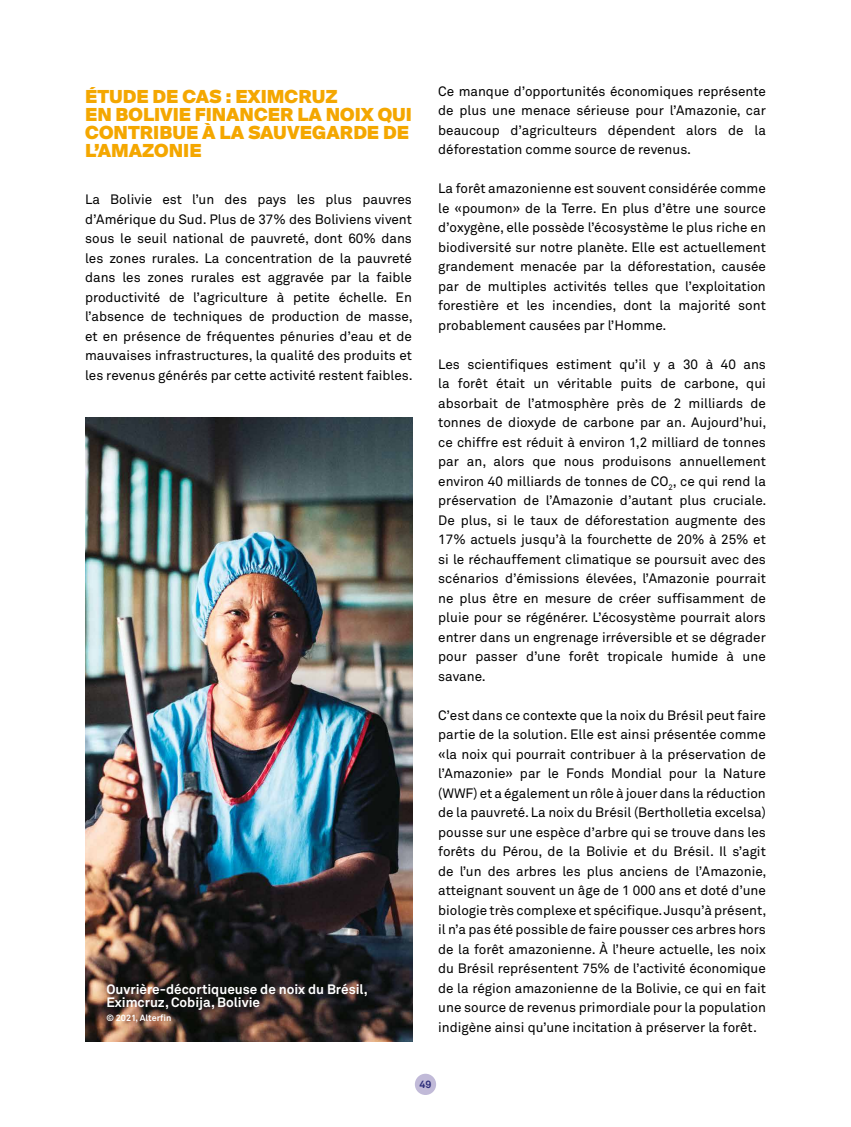
<style>
.page{position:relative;width:851px;height:1127px;background:#fff}
.page>*{position:absolute;margin:0;border:0;box-sizing:border-box;transform-origin:0 0}
.t1{font:900 18px/18px "Suisse Intl";color:#f4a700}
.t2{font:13.5px/19.5px "Akkurat Pro";color:#000;text-align:justify}
.t3{font:700 13.5px/13.5px "Akkurat Pro";color:#fff}
.t4{font:700 10.5px "Akkurat Pro";color:#2d2d7a}
.t5{font:700 9px "Akkurat Pro";color:#fff}
</style>
<div class="page">
<div style="left:415px;top:1074px;width:21px;height:21px;background:#c1bad8;border-radius:50%"></div>
<img style="left:85px;top:418px;width:327px;height:624px">
<h1 class="t1" style="left:85px;top:88px;width:328px">ÉTUDE DE CAS : EXIMCRUZ<br>EN BOLIVIE FINANCER LA NOIX QUI<br>CONTRIBUE À LA SAUVEGARDE DE<br>L’AMAZONIE</h1>
<p class="t2" style="left:85px;top:190px;width:329px">La Bolivie est l’un des pays les plus pauvres d’Amérique du Sud. Plus de 37% des Boliviens vivent sous le seuil national de pauvreté, dont 60% dans les zones rurales. La concentration de la pauvreté dans les zones rurales est aggravée par la faible productivité de l’agriculture à petite échelle. En l’absence de techniques de production de masse, et en présence de fréquentes pénuries d’eau et de mauvaises infrastructures, la qualité des produits et les revenus générés par cette activité restent faibles.</p>
<p class="t3" style="left:106px;top:982px;width:263px">Ouvrière-décortiqueuse de noix du Brésil,<br>Eximcruz, Cobija, Bolivie</p>
<p class="t5" style="left:106px;top:1012px;width:67px">© 2021, Alterfin</p>
<p class="t2" style="left:438px;top:81px;width:329px">Ce manque d’opportunités économiques représente de plus une menace sérieuse pour l’Amazonie, car beaucoup d’agriculteurs dépendent alors de la déforestation comme source de revenus.</p>
<p class="t2" style="left:438px;top:179px;width:329px">La forêt amazonienne est souvent considérée comme le «poumon» de la Terre. En plus d’être une source d’oxygène, elle possède l’écosystème le plus riche en biodiversité sur notre planète. Elle est actuellement grandement menacée par la déforestation, causée par de multiples activités telles que l’exploitation forestière et les incendies, dont la majorité sont probablement causées par l’Homme.</p>
<p class="t2" style="left:438px;top:354px;width:330px">Les scientifiques estiment qu’il y a 30 à 40 ans la forêt était un véritable puits de carbone, qui absorbait de l’atmosphère près de 2 milliards de tonnes de dioxyde de carbone par an. Aujourd’hui, ce chiffre est réduit à environ 1,2 milliard de tonnes par an, alors que nous produisons annuellement environ 40 milliards de tonnes de CO<sub>2</sub>, ce qui rend la préservation de l’Amazonie d’autant plus cruciale.<br>De plus, si le taux de déforestation augmente des 17% actuels jusqu’à la fourchette de 20% à 25% et si le réchauffement climatique se poursuit avec des scénarios d’émissions élevées, l’Amazonie pourrait ne plus être en mesure de créer suffisamment de pluie pour se régénérer. L’écosystème pourrait alors entrer dans un engrenage irréversible et se dégrader pour passer d’une forêt tropicale humide à une savane.</p>
<p class="t2" style="left:438px;top:705px;width:330px">C’est dans ce contexte que la noix du Brésil peut faire partie de la solution. Elle est ainsi présentée comme «la noix qui pourrait contribuer à la préservation de l’Amazonie» par le Fonds Mondial pour la Nature (WWF) et a également un rôle à jouer dans la réduction de la pauvreté. La noix du Brésil (Bertholletia excelsa) pousse sur une espèce d’arbre qui se trouve dans les forêts du Pérou, de la Bolivie et du Brésil. Il s’agit de l’un des arbres les plus anciens de l’Amazonie, atteignant souvent un âge de 1 000 ans et doté d’une biologie très complexe et spécifique. Jusqu’à présent, il n’a pas été possible de faire pousser ces arbres hors de la forêt amazonienne. À l’heure actuelle, les noix du Brésil représentent 75% de l’activité économique de la région amazonienne de la Bolivie, ce qui en fait une source de revenus primordiale pour la population indigène ainsi qu’une incitation à préserver la forêt.</p>
<p class="t4" style="left:419px;top:1077px;width:13px">49</p>
</div>
